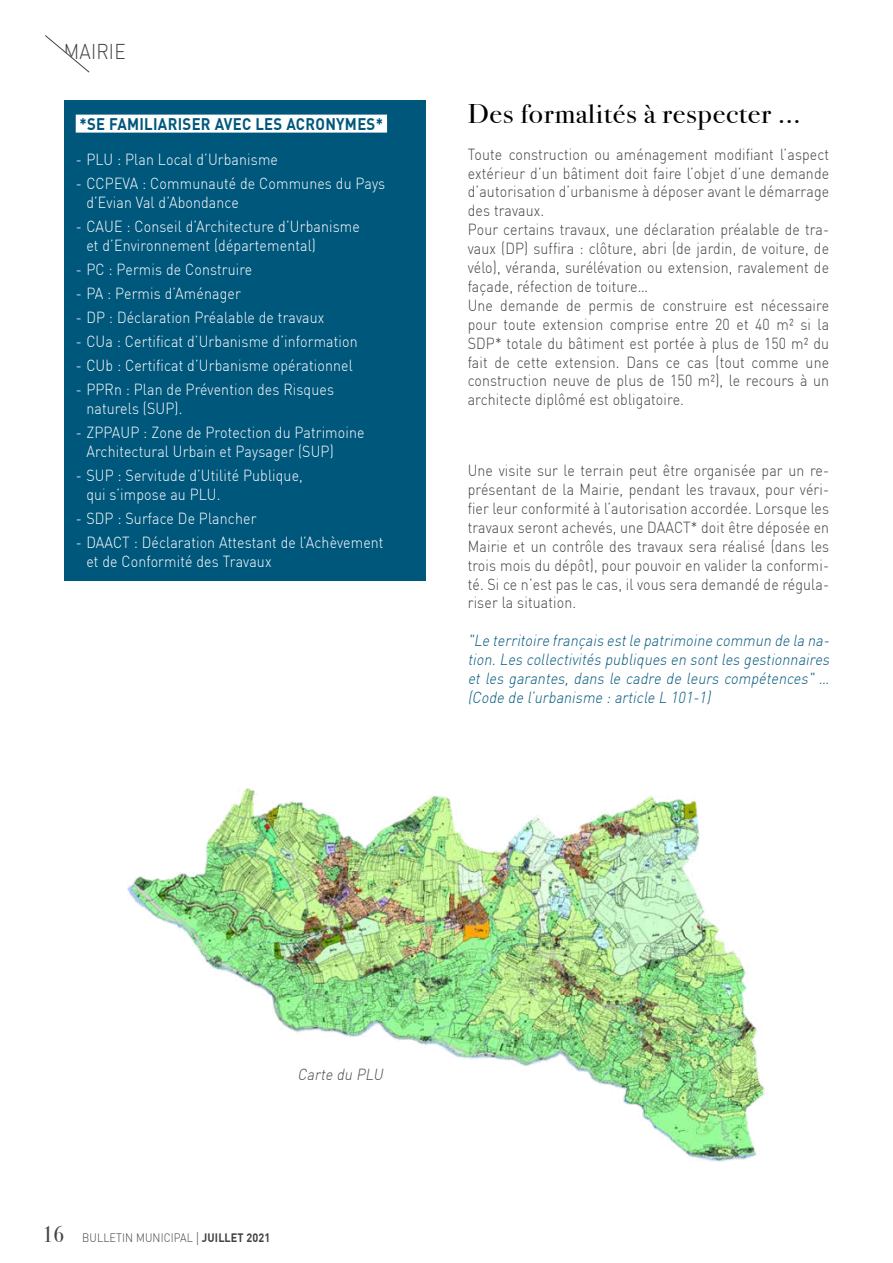
<style>
.page{position:relative;width:893px;height:1263px;background:#fff}
.page>*{position:absolute;margin:0;border:0;box-sizing:border-box;transform-origin:0 0}
.t1{font:27px "Bodoni Svty Two ITCTT";letter-spacing:.02em;color:#000;scale:1.1 1}
.t2{font:22.5px "Bodoni Svty Two ITCTT";color:#424241;scale:.9 1}
.t3{font:300 21px "DIN Pro";letter-spacing:.01em;color:#424241;scale:.9 1}
.t4{font:700 16.5px "DIN Pro";letter-spacing:.02em;color:#00577c;scale:.9 1}
.t5{font:300 15.75px/18.9px "DIN Pro";letter-spacing:.01em;color:#424241;scale:.9 1}
.t6{font:300 15.75px/18.9px "DIN Pro";letter-spacing:.01em;color:#fff;scale:.9 1}
.t7{font:italic 300 15.75px/18.9px "DIN Pro";color:#00577c;text-align:justify;scale:.9 1}
.t8{font:italic 300 15.75px "DIN Pro";color:#4a4a49;scale:.9 1}
.t9{font:300 12px "DIN Pro";letter-spacing:.01em;color:#424241;scale:.9 1}
.s1{font-size:18px}
.s2{font-weight:700}
</style>
<div class="page">
<svg style="left:45px;top:35px;width:45px;height:38px"></svg>
<img style="left:127px;top:789px;width:638px;height:373px">
<div style="left:64px;top:101px;width:361px;height:480px;background:#00577c"></div>
<div style="left:76px;top:115px;width:311px;height:18px;background:#fff"></div>
<h3 class="t3" style="left:64px;top:38px;width:70px">MAIRIE</h3>
<p class="t4" style="left:79px;top:113px;width:339px">*SE FAMILIARISER AVEC LES ACRONYMES*</p>
<p class="t6" style="left:76px;top:150px;width:226px">- PLU : Plan Local d’Urbanisme</p>
<p class="t6" style="left:86px;top:174px;width:334px;text-indent:-11px">- CCPEVA : Communauté de Communes du Pays d’Evian Val d’Abondance</p>
<p class="t6" style="left:86px;top:217px;width:305px;text-indent:-11px">- CAUE : Conseil d’Architecture d’Urbanisme et d’Environnement (départemental)</p>
<p class="t6" style="left:76px;top:259px;width:198px">- PC : Permis de Construire</p>
<p class="t6" style="left:76px;top:283px;width:185px">- PA : Permis d’Aménager</p>
<p class="t6" style="left:76px;top:307px;width:278px">- DP : Déclaration Préalable de travaux</p>
<p class="t6" style="left:76px;top:331px;width:315px">- CUa : Certificat d’Urbanisme d’information</p>
<p class="t6" style="left:76px;top:355px;width:309px">- CUb : Certificat d’Urbanisme opérationnel</p>
<p class="t6" style="left:86px;top:379px;width:277px;text-indent:-11px">- PPRn : Plan de Prévention des Risques naturels (SUP).</p>
<p class="t6" style="left:86px;top:422px;width:311px;text-indent:-11px">- ZPPAUP : Zone de Protection du Patrimoine<br>Architectural Urbain et Paysager (SUP)</p>
<p class="t6" style="left:86px;top:465px;width:242px;text-indent:-11px">- SUP : Servitude d’Utilité Publique, qui s’impose au PLU.</p>
<p class="t6" style="left:76px;top:508px;width:202px">- SDP : Surface De Plancher</p>
<p class="t6" style="left:86px;top:532px;width:332px;line-height:19.8px;text-indent:-11px">- DAACT : Déclaration Attestant de l’Achèvement et de Conformité des Travaux</p>
<h1 class="t1" style="left:468px;top:91px;width:304px">Des formalités à respecter …</h1>
<p class="t5" style="left:468px;top:144px;width:403px">Toute construction ou aménagement modifiant l’aspect extérieur d’un bâtiment doit faire l’objet d’une demande d’autorisation d’urbanisme à déposer avant le démarrage des travaux.<br>Pour certains travaux, une déclaration préalable de tra&shy;vaux (DP) suffira : clôture, abri (de jardin, de voiture, de vélo), véranda, surélévation ou extension, ravalement de façade, réfection de toiture…<br>Une demande de permis de construire est nécessaire pour toute extension comprise entre 20 et 40 m² si la SDP* totale du bâtiment est portée à plus de 150 m² du fait de cette extension. Dans ce cas (tout comme une construction neuve de plus de 150 m²), le recours à un architecte diplômé est obligatoire.</p>
<p class="t5" style="left:468px;top:461px;width:403px;text-align:justify">Une visite sur le terrain peut être organisée par un re&shy;présentant de la Mairie, pendant les travaux, pour véri&shy;fier leur conformité à l’autorisation accordée. Lorsque les travaux seront achevés, une DAACT* doit être déposée en Mairie et un contrôle des travaux sera réalisé (dans les trois mois du dépôt), pour pouvoir en valider la conformi&shy;té. Si ce n’est pas le cas, il vous sera demandé de régula&shy;riser la situation.</p>
<p class="t7" style="left:468px;top:631px;width:407px">"Le territoire français estle patrimoine commun de la na&shy;tion.Les collectivités publiques en sontles gestionnaires et les garantes, dans le cadre de leurs compétences" … (Code de l’urbanisme :article L 101-1)</p>
<p class="t8" style="left:298px;top:1065px;width:100px">Carte du PLU</p>
<h2 class="t2" style="left:43px;top:1215px;width:26px">16</h2>
<p class="t9" style="left:82px;top:1230px;width:211px">BULLETIN MUNICIPAL <span class="s1">I</span> <span class="s2">JUILLET 2021</span></p>
</div>
